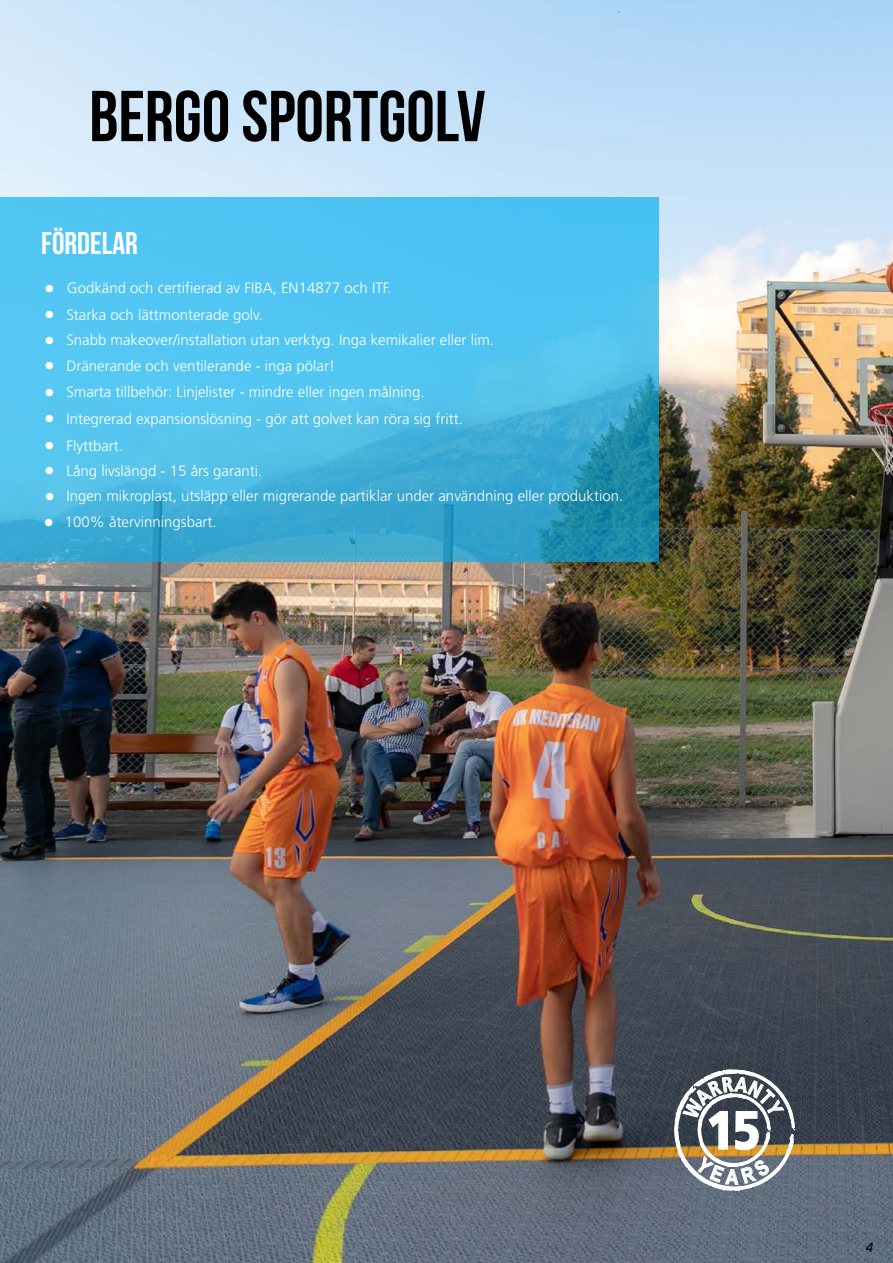
<style>
.page{position:relative;width:893px;height:1263px;background:#fff}
.page>*{position:absolute;margin:0;border:0;box-sizing:border-box;transform-origin:0 0}
.t1{font:71.85px "Bebas Neue";color:#000}
.t2{font:900 53.85px "Frutiger";color:#fff;scale:.85 1}
.t3{font:31.5px "Bebas Neue";color:#fff}
.t4{font:300 21.3px/25.7px "Frutiger";color:#fff;text-align:justify}
.t5{font:300 15px/26.2px "Frutiger";color:#fff}
.t6{font:italic 13.5px "Frutiger";color:#000}
</style>
<div class="page">
<img style="left:0;top:0;width:893px;height:1263px">
<svg style="left:0;top:197px;width:659px;height:365px;background:#48bae5"></svg>
<svg style="left:673px;top:1069px;width:122px;height:123px;background:#6b6e70"></svg>
<h1 class="t1" style="left:89px;top:77px;width:398px">BERGO SPORTGOLV</h1>
<h3 class="t3" style="left:41px;top:226px;width:98px">FÖRDELAR</h3>
<h3 class="t4" style="left:44px;top:276px;width:12px">• • • •</h3>
<h3 class="t4" style="left:44px;top:380px;width:12px;line-height:26.5px">• • •</h3>
<h3 class="t4" style="left:44px;top:458px;width:13px">• • •</h3>
<p class="t5" style="left:67px;top:275px;width:326px">Godkänd och certifierad av FIBA, EN14877 och ITF.</p>
<p class="t5" style="left:66px;top:302px;width:198px">Starka och lättmonterade golv.</p>
<p class="t5" style="left:66px;top:327px;width:429px">Snabb makeover/installation utan verktyg. Inga kemikalier eller lim.<br>Dränerande och ventilerande - inga pölar!<br>Smarta tillbehör: Linjelister - mindre eller ingen målning.<br>Integrerad expansionslösning - gör att golvet kan röra sig fritt.</p>
<p class="t5" style="left:65px;top:458px;width:560px;line-height:25.8px">Lång livslängd - 15 års garanti.<br>Ingen mikroplast, utsläpp eller migrerande partiklar under användning eller produktion.<br>100% återvinningsbart.</p>
<p class="t5" style="left:66px;top:433px;width:58px">Flyttbart.</p>
<h2 class="t2" style="left:706px;top:1098px;width:66px">15</h2>
<p class="t6" style="left:866px;top:1239px;width:9px">4</p>
</div>
